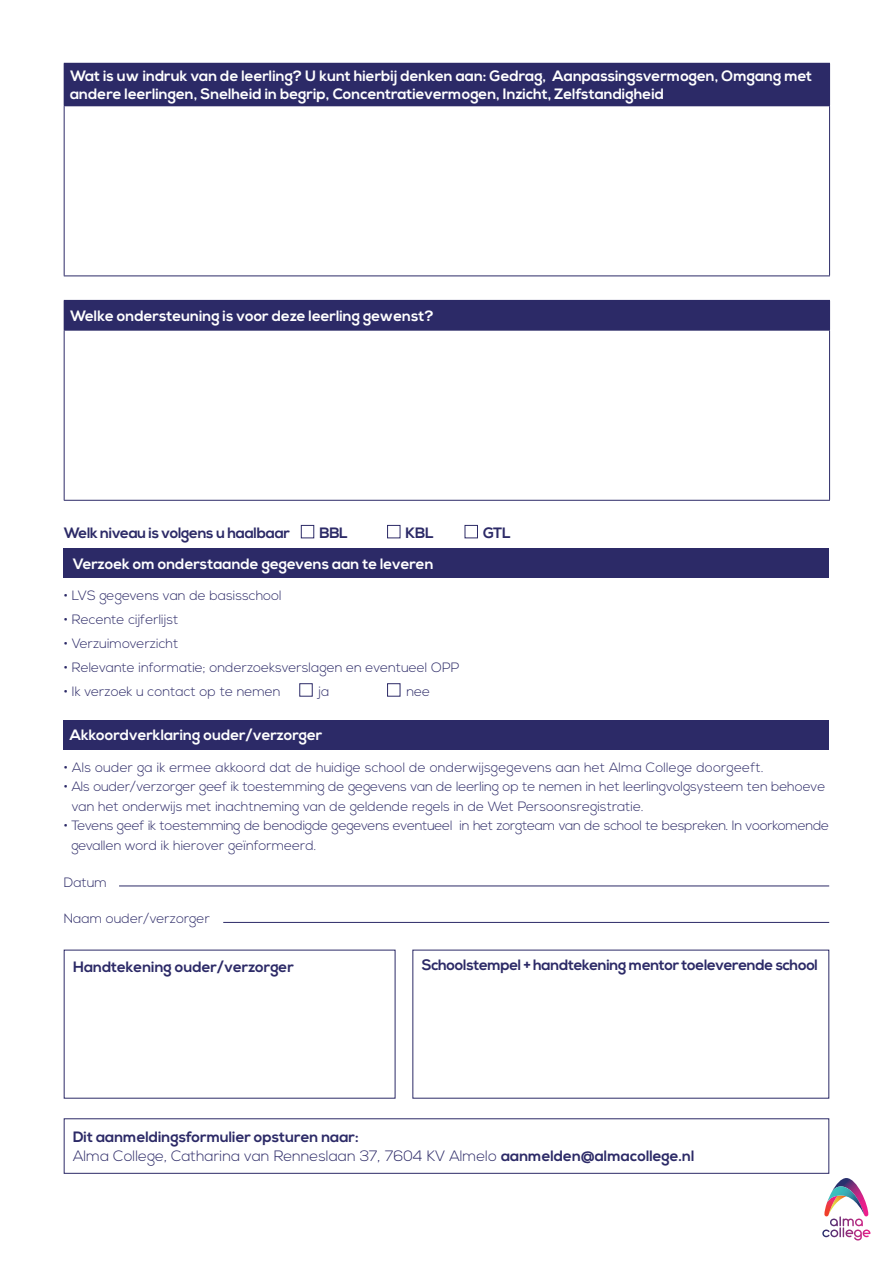
<style>
.page{position:relative;width:893px;height:1263px;background:#fff}
.page>*{position:absolute;margin:0;border:0;box-sizing:border-box;transform-origin:0 0}
.Bold{font:700 15px/18px "Nexa";color:#fff}
.Bold-2{font:700 15px/19.5px "Nexa";color:#2c2a67}
.Bold-3{font:700 15px "Nexa";letter-spacing:-.02em;color:#2c2a67}
.Light{font:300 13.5px/19.5px "Nexa";color:#2c2a67}
.Light-2{font:300 13.5px/19.5px "Nexa";letter-spacing:-.02em;color:#2c2a67}
.s1{font-weight:300}
</style>
<div class="page">
<div style="left:64px;top:63px;width:766px;height:43px;background:#2c2a67"></div>
<hr style="left:64px;top:106px;width:1px;height:169px;background:#2c2a67">
<hr style="left:829px;top:106px;width:1px;height:169px;background:#2c2a67">
<hr style="left:64px;top:275px;width:766px;height:1px;background:#2c2a67">
<div style="left:64px;top:300px;width:766px;height:30px;background:#2c2a67"></div>
<hr style="left:64px;top:330px;width:766px;height:1px;background:#2c2a67">
<hr style="left:64px;top:331px;width:1px;height:169px;background:#2c2a67">
<hr style="left:829px;top:331px;width:1px;height:169px;background:#2c2a67">
<hr style="left:64px;top:500px;width:766px;height:1px;background:#2c2a67">
<div style="left:64px;top:548px;width:765px;height:30px;background:#2c2a67"></div>
<svg style="left:822px;top:1178px;width:48px;height:62px"></svg>
<div style="left:64px;top:720px;width:765px;height:29px;background:#2c2a67"></div>
<div style="left:64px;top:1118px;width:765px;height:56px;border:1px solid #2c2a67"></div>
<hr style="left:119px;top:885px;width:710px;height:1px;background:#2c2a67">
<hr style="left:223px;top:922px;width:606px;height:1px;background:#2c2a67">
<p class="Bold" style="left:70px;top:68px;width:744px">Wat is uw indruk van de leerling? U kunt hierbij denken aan: Gedrag, Aanpassingsvermogen, Omgang met andere leerlingen, Snelheid in begrip, Concentratievermogen, Inzicht, Zelfstandigheid</p>
<p class="Bold" style="left:70px;top:307px;width:365px">Welke ondersteuning is voor deze leerling gewenst?</p>
<p class="Bold-3" style="left:64px;top:524px;width:286px">Welk niveau is volgens u haalbaar ■ BBL</p>
<p class="Bold-3" style="left:387px;top:524px;width:48px">■ KBL</p>
<p class="Bold-3" style="left:464px;top:524px;width:48px">■ GTL</p>
<p class="Bold" style="left:73px;top:555px;width:362px">Verzoek om onderstaande gegevens aan te leveren</p>
<p class="Light" style="left:64px;top:586px;width:219px">• LVS gegevens van de basisschool</p>
<p class="Light" style="left:64px;top:610px;width:116px">• Recente cijferlijst</p>
<p class="Light" style="left:64px;top:634px;width:116px">• Verzuimoverzicht</p>
<p class="Light" style="left:64px;top:658px;width:397px">• Relevante informatie; onderzoeksverslagen en eventueel OPP</p>
<p class="Light" style="left:64px;top:682px;width:267px">• Ik verzoek u contact op te nemen ■ ja</p>
<p class="Light" style="left:387px;top:682px;width:45px">■ nee</p>
<p class="Bold" style="left:70px;top:727px;width:254px">Akkoordverklaring ouder/verzorger</p>
<p class="Light" style="left:64px;top:758px;width:701px">• Als ouder ga ik ermee akkoord dat de huidige school de onderwijsgegevens aan het Alma College doorgeeft.</p>
<p class="Light" style="left:72px;top:778px;width:755px;text-indent:-8px">• Als ouder/verzorger geef ik toestemming de gegevens van de leerling op te nemen in het leerlingvolgsysteem ten behoeve van het onderwijs met inachtneming van de geldende regels in de Wet Persoonsregistratie.</p>
<p class="Light-2" style="left:71px;top:817px;width:759px;text-indent:-8px">• Tevens geef ik toestemming de benodigde gegevens eventueel in het zorgteam van de school te bespreken. In voorkomende gevallen word ik hierover geïnformeerd.</p>
<p class="Light" style="left:64px;top:874px;width:45px">Datum</p>
<p class="Light" style="left:64px;top:910px;width:148px">Naam ouder/verzorger</p>
<p class="Bold-2" style="left:73px;top:958px;width:222px">Handtekening ouder/verzorger</p>
<p class="Bold-3" style="left:422px;top:957px;width:398px">Schoolstempel + handtekening mentor toeleverende school</p>
<p class="Bold-2" style="left:73px;top:1127px;width:623px">Dit aanmeldingsformulier opsturen naar:<br><span class="s1">Alma College, Catharina van Renneslaan 37, 7604 KV Almelo</span> aanmelden@almacollege.nl</p>
</div>
